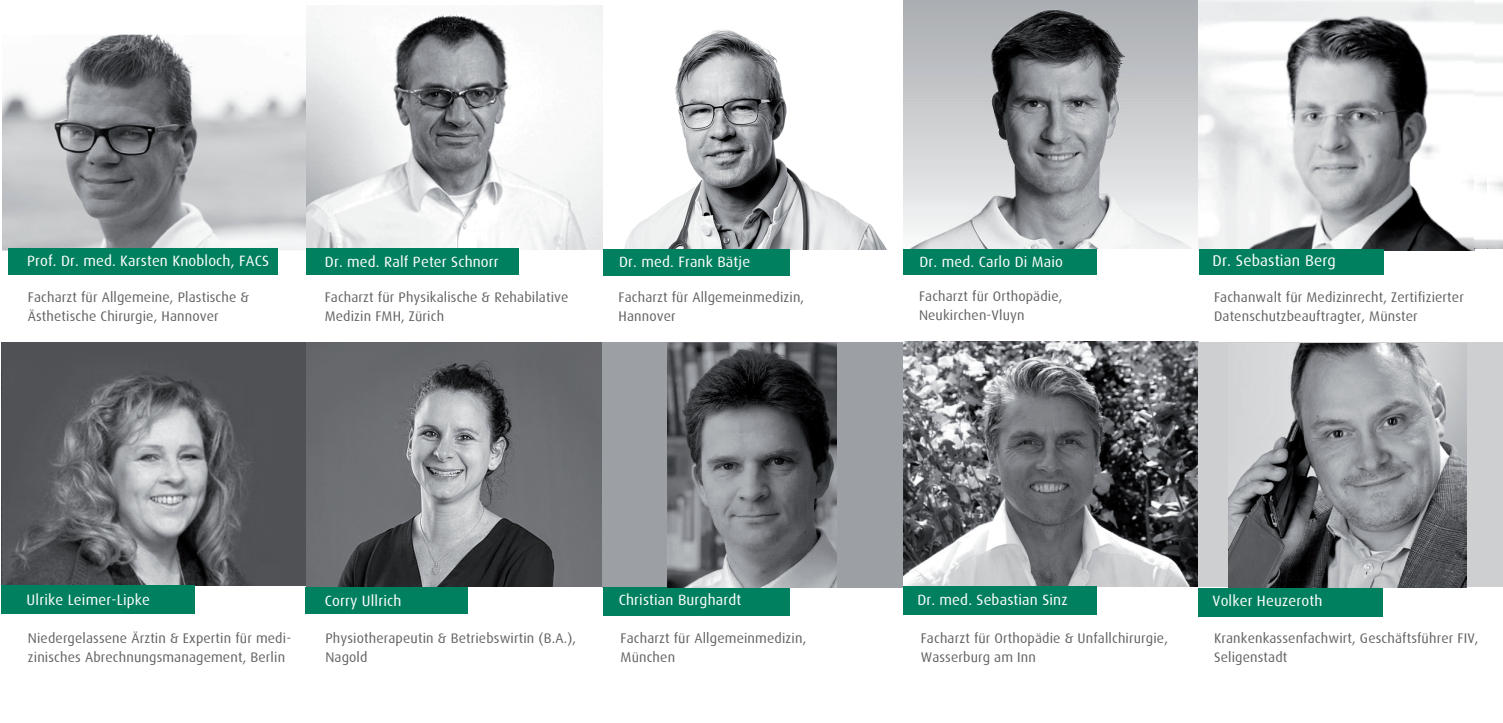
<style>
.page{position:relative;width:1503px;height:723px;background:#fff}
.page>*{position:absolute;margin:0;border:0;box-sizing:border-box;transform-origin:0 0}
.t1{font:15.75px "Dax";letter-spacing:.01em;color:#fff}
.t2{font:15px "Dax";letter-spacing:.01em;color:#fff}
.t3{font:14px/19.2px "Dax";letter-spacing:.01em;color:#636366}
</style>
<div class="page">
<img style="left:624px;top:29px;width:263px;height:220px">
<div style="left:603px;top:249px;width:186px;height:26px;background:#00805f"></div>
<img style="left:2px;top:342px;width:304px;height:244px">
<div style="left:903px;top:248px;width:194px;height:27px;background:#00805f"></div>
<svg style="left:306px;top:342px;width:297px;height:244px;background:#6c6f72"></svg>
<img style="left:903px;top:0;width:295px;height:248px">
<img style="left:2px;top:34px;width:304px;height:216px">
<img style="left:306px;top:5px;width:297px;height:244px">
<img style="left:1198px;top:0;width:276px;height:250px">
<div style="left:1198px;top:249px;width:185px;height:26px;background:#00805f"></div>
<div style="left:306px;top:248px;width:213px;height:27px;background:#00805f"></div>
<div style="left:8px;top:248px;width:270px;height:27px;background:#00805f"></div>
<div style="left:1px;top:585px;width:194px;height:29px;background:#00805f"></div>
<div style="left:305px;top:587px;width:162px;height:27px;background:#00805f"></div>
<div style="left:603px;top:342px;width:300px;height:246px;background:#9c9fa3"></div>
<div style="left:603px;top:587px;width:186px;height:29px;background:#00805f"></div>
<img style="left:667px;top:342px;width:169px;height:245px">
<img style="left:903px;top:342px;width:295px;height:244px">
<div style="left:903px;top:586px;width:194px;height:29px;background:#00805f"></div>
<div style="left:1198px;top:588px;width:185px;height:28px;background:#00805f"></div>
<div style="left:1198px;top:342px;width:304px;height:244px;background:#cdcfd1"></div>
<img style="left:1228px;top:343px;width:238px;height:244px">
<p class="t2" style="left:27px;top:252px;width:243px">Prof. Dr. med. Karsten Knobloch, FACS</p>
<p class="t2" style="left:325px;top:253px;width:175px">Dr. med. Ralf Peter Schnorr</p>
<p class="t1" style="left:1212px;top:252px;width:125px">Dr. Sebastian Berg</p>
<p class="t2" style="left:919px;top:253px;width:145px">Dr. med. Carlo Di Maio</p>
<p class="t3" style="left:919px;top:287px;width:145px">Facharzt für Orthopädie,<br>Neukirchen-Vluyn</p>
<p class="t2" style="left:619px;top:254px;width:132px">Dr. med. Frank Bätje</p>
<p class="t3" style="left:28px;top:287px;width:223px">Facharzt für Allgemeine, Plastische &amp;<br>Ästhetische Chirurgie, Hannover</p>
<p class="t3" style="left:325px;top:287px;width:245px">Facharzt für Physikalische &amp; Rehabilative<br>Medizin FMH, Zürich</p>
<p class="t3" style="left:618px;top:288px;width:187px">Facharzt für Allgemeinmedizin,<br>Hannover</p>
<p class="t3" style="left:1214px;top:287px;width:251px">Fachanwalt für Medizinrecht, Zertifizierter<br>Datenschutzbeauftragter, Münster</p>
<p class="t2" style="left:27px;top:591px;width:125px">Ulrike Leimer-Lipke</p>
<p class="t2" style="left:325px;top:592px;width:78px">Corry Ullrich</p>
<p class="t2" style="left:619px;top:592px;width:124px">Christian Burghardt</p>
<p class="t2" style="left:917px;top:591px;width:152px">Dr. med. Sebastian Sinz</p>
<p class="t2" style="left:1212px;top:592px;width:111px">Volker Heuzeroth</p>
<p class="t3" style="left:1214px;top:629px;width:266px">Krankenkassenfachwirt, Geschäftsführer FIV,<br>Seligenstadt</p>
<p class="t3" style="left:28px;top:629px;width:265px">Niedergelassene Ärztin &amp; Expertin für medi&shy;zinisches Abrechnungsmanagement, Berlin</p>
<p class="t3" style="left:325px;top:629px;width:252px">Physiotherapeutin &amp; Betriebswirtin (B.A.),<br>Nagold</p>
<p class="t3" style="left:620px;top:629px;width:187px">Facharzt für Allgemeinmedizin,<br>München</p>
<p class="t3" style="left:920px;top:629px;width:249px">Facharzt für Orthopädie &amp; Unfallchirurgie,<br>Wasserburg am Inn</p>
</div>
